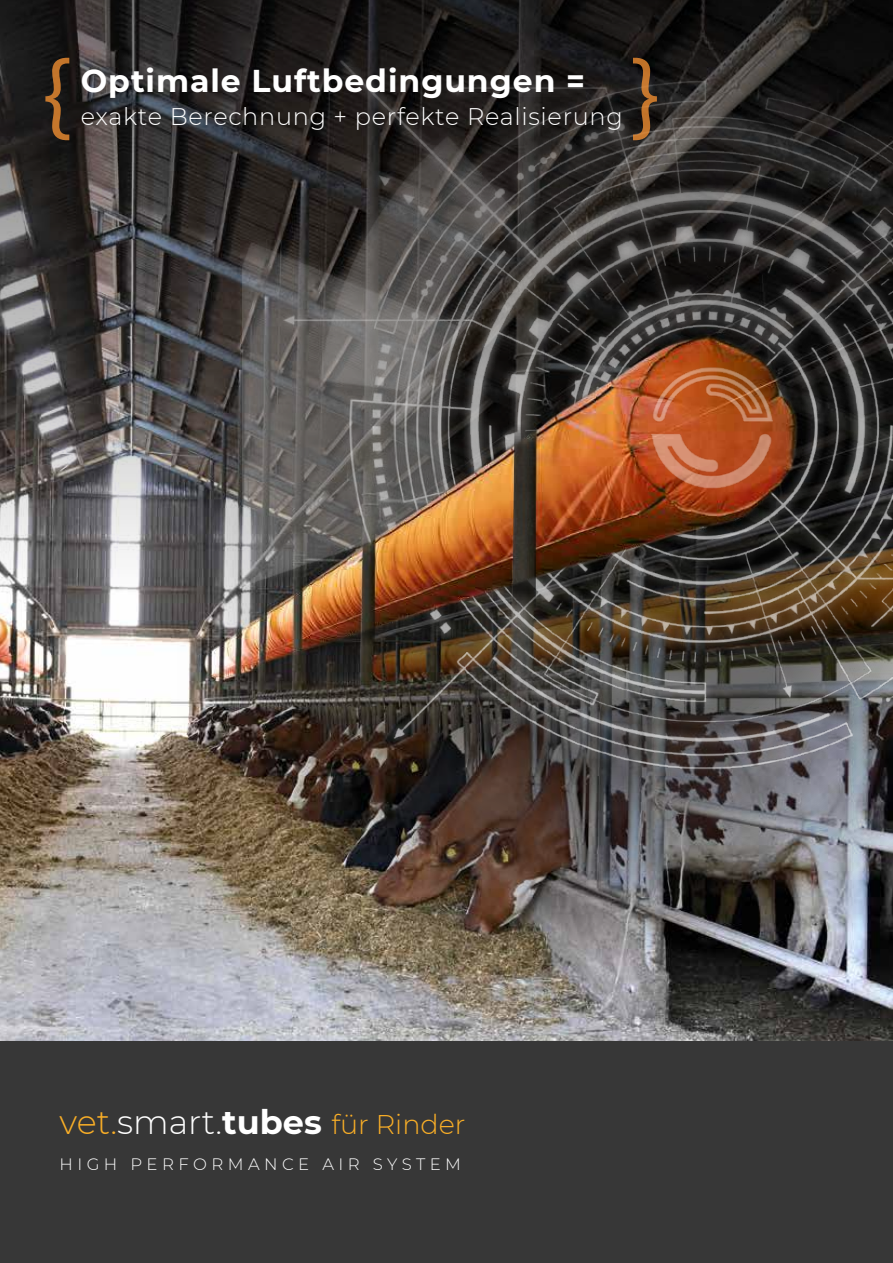
<style>
.page{position:relative;width:893px;height:1263px;background:#fff}
.page>*{position:absolute;margin:0;border:0;box-sizing:border-box;transform-origin:0 0}
.t1{font:103.5px "Myriad Pro";color:#f39032}
.t2{font:700 31.5px "Montserrat";letter-spacing:.03em;color:#fff}
.t3{font:300 27px "Montserrat";color:#f9ae27}
.t4{font:300 24px "Montserrat";letter-spacing:.03em;color:#fff}
.t5{font:300 16.5px "Montserrat";letter-spacing:.27em;color:#fff}
.s1{font-size:33.45px}
.s2{font-size:33.45px;color:#fff}
.s3{font-weight:700;font-size:33.45px;color:#fff}
</style>
<div class="page">
<img style="left:0;top:593px;width:893px;height:449px">
<img style="left:177px;top:702px;width:716px;height:290px">
<svg style="left:0;top:0;width:243px;height:593px;background:#494747"></svg>
<div style="left:0;top:1042px;width:893px;height:221px;background:#373737"></div>
<img style="left:243px;top:0;width:650px;height:909px">
<img style="left:149px;top:295px;width:744px;height:407px">
<svg style="left:512px;top:423px;width:24px;height:188px;background:#3b342b"></svg>
<svg style="left:361px;top:540px;width:14px;height:105px"></svg>
<img style="left:649px;top:366px;width:124px;height:123px">
<h1 class="t1" style="left:43px;top:30px;width:31px">{</h1>
<h2 class="t2" style="left:81px;top:58px;width:506px">Optimale Luftbedingungen =</h2>
<p class="t4" style="left:81px;top:100px;width:544px">exakte Berechnung + perfekte Realisierung</p>
<h1 class="t1" style="left:630px;top:30px;width:31px">}</h1>
<p class="t3" style="left:60px;top:1106px;width:407px"><span class="s1">vet.</span><span class="s2">smart.</span><span class="s3">tubes</span> für Rinder</p>
<p class="t5" style="left:60px;top:1152px;width:403px">HIGH PERFORMANCE AIR SYSTEM</p>
</div>
